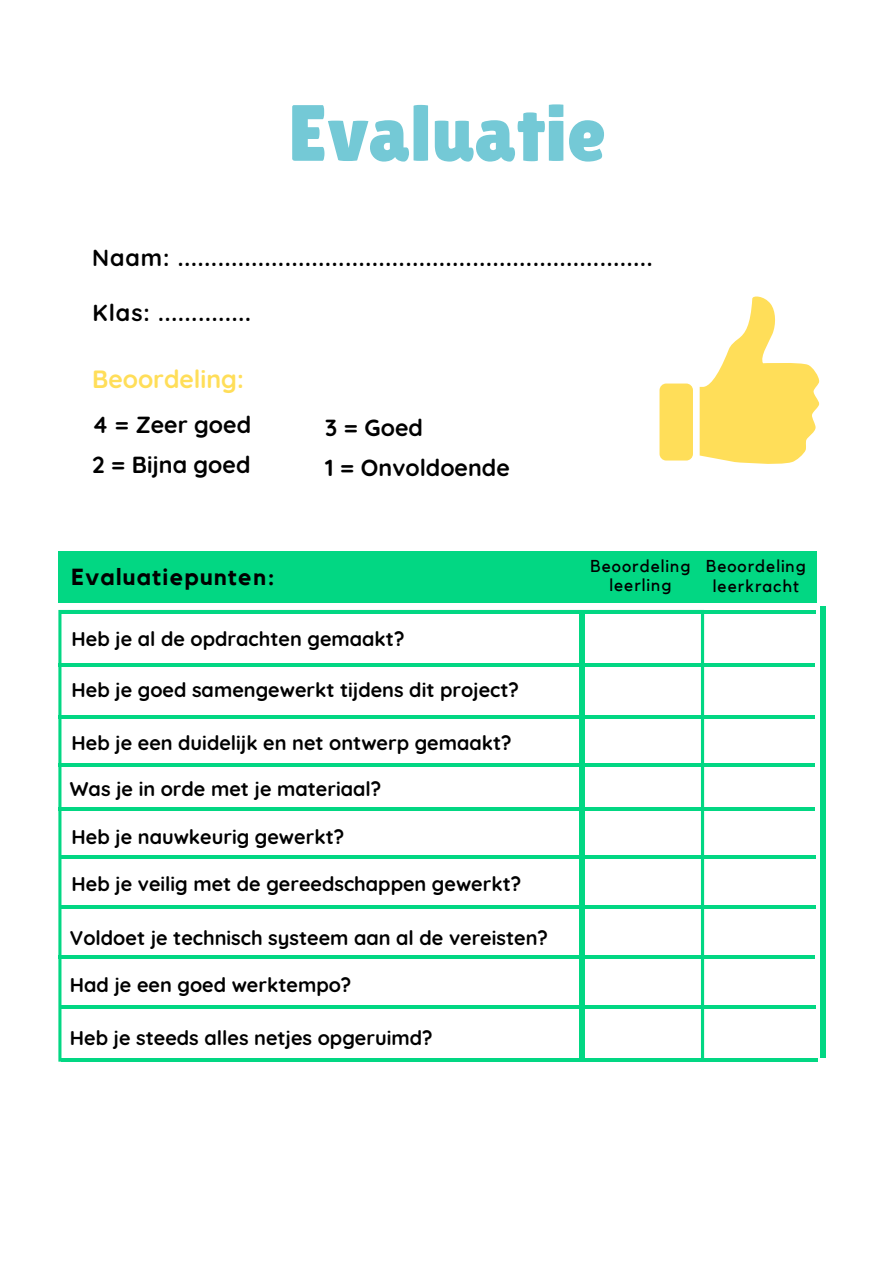
<style>
.page{position:relative;width:894px;height:1264px;background:#fff}
.page>*{position:absolute;margin:0;border:0;box-sizing:border-box;transform-origin:0 0}
.t1{font:79.5px "Lilita One";color:#74c9d6}
.t2{font:700 24.9px "Quicksand";color:#ffde59}
.t3{font:700 23.25px "Quicksand";color:#000}
.t4{font:700 23.25px "Kollektif";letter-spacing:.06em;color:#000}
.t5{font:700 19.8px "Quicksand";color:#000}
.t6{font:17.1px/19.2px "Kollektif";letter-spacing:.06em;color:#000;text-align:center}
</style>
<div class="page">
<svg style="left:58px;top:610px;width:646px;height:451px"></svg>
<div style="left:58px;top:551px;width:758px;height:52px;background:#02d783"></div>
<hr style="left:59px;top:663px;width:755px;height:4px;background:#02d783">
<hr style="left:58px;top:715px;width:756px;height:3px;background:#02d783">
<svg style="left:59px;top:762px;width:755px;height:4px;fill:#02d783"></svg>
<hr style="left:58px;top:807px;width:756px;height:4px;background:#02d783">
<div style="left:579px;top:610px;width:5px;height:451px;background:#02d783"></div>
<hr style="left:59px;top:855px;width:756px;height:3px;background:#02d783">
<hr style="left:59px;top:905px;width:756px;height:4px;background:#02d783">
<hr style="left:58px;top:955px;width:756px;height:3px;background:#02d783">
<svg style="left:59px;top:1004px;width:756px;height:4px;fill:#02d783"></svg>
<hr style="left:59px;top:610px;width:756px;height:3px;background:#02d783">
<hr style="left:61px;top:1058px;width:756px;height:3px;background:#02d783">
<div style="left:820px;top:606px;width:6px;height:451px;background:#02d783"></div>
<svg style="left:699px;top:296px;width:120px;height:168px"></svg>
<div style="left:659px;top:383px;width:33px;height:77px;background:#ffde59;border-radius:7px"></div>
<p class="t1" style="left:288px;top:87px;width:319px">Evaluatie</p>
<p class="t3" style="left:92px;top:242px;width:562px">Naam: .......................................................................</p>
<p class="t3" style="left:93px;top:298px;width:160px">Klas: ..............</p>
<p class="t2" style="left:92px;top:362px;width:153px">Beoordeling:</p>
<p class="t3" style="left:92px;top:410px;width:160px">4 = Zeer goed</p>
<p class="t3" style="left:325px;top:413px;width:99px">3 = Goed</p>
<p class="t3" style="left:92px;top:450px;width:160px">2 = Bijna goed</p>
<p class="t3" style="left:325px;top:453px;width:186px">1 = Onvoldoende</p>
<p class="t4" style="left:72px;top:566px;width:204px">Evaluatiepunten:</p>
<p class="t6" style="left:590px;top:557px;width:101px">Beoordeling leerling</p>
<p class="t5" style="left:72px;top:626px;width:334px">Heb je al de opdrachten gemaakt?</p>
<p class="t5" style="left:72px;top:677px;width:449px">Heb je goed samengewerkt tijdens dit project?</p>
<p class="t5" style="left:72px;top:730px;width:441px">Heb je een duidelijk en net ontwerp gemaakt?</p>
<p class="t5" style="left:70px;top:776px;width:313px">Was je in orde met je materiaal?</p>
<p class="t5" style="left:72px;top:824px;width:274px">Heb je nauwkeurig gewerkt?</p>
<p class="t5" style="left:72px;top:871px;width:451px">Heb je veilig met de gereedschappen gewerkt?</p>
<p class="t5" style="left:70px;top:925px;width:479px">Voldoet je technisch systeem aan al de vereisten?</p>
<p class="t5" style="left:70px;top:972px;width:283px">Had je een goed werktempo?</p>
<p class="t5" style="left:70px;top:1025px;width:364px">Heb je steeds alles netjes opgeruimd?</p>
<p class="t6" style="left:705px;top:557px;width:101px">Beoordeling leerkracht</p>
</div>
